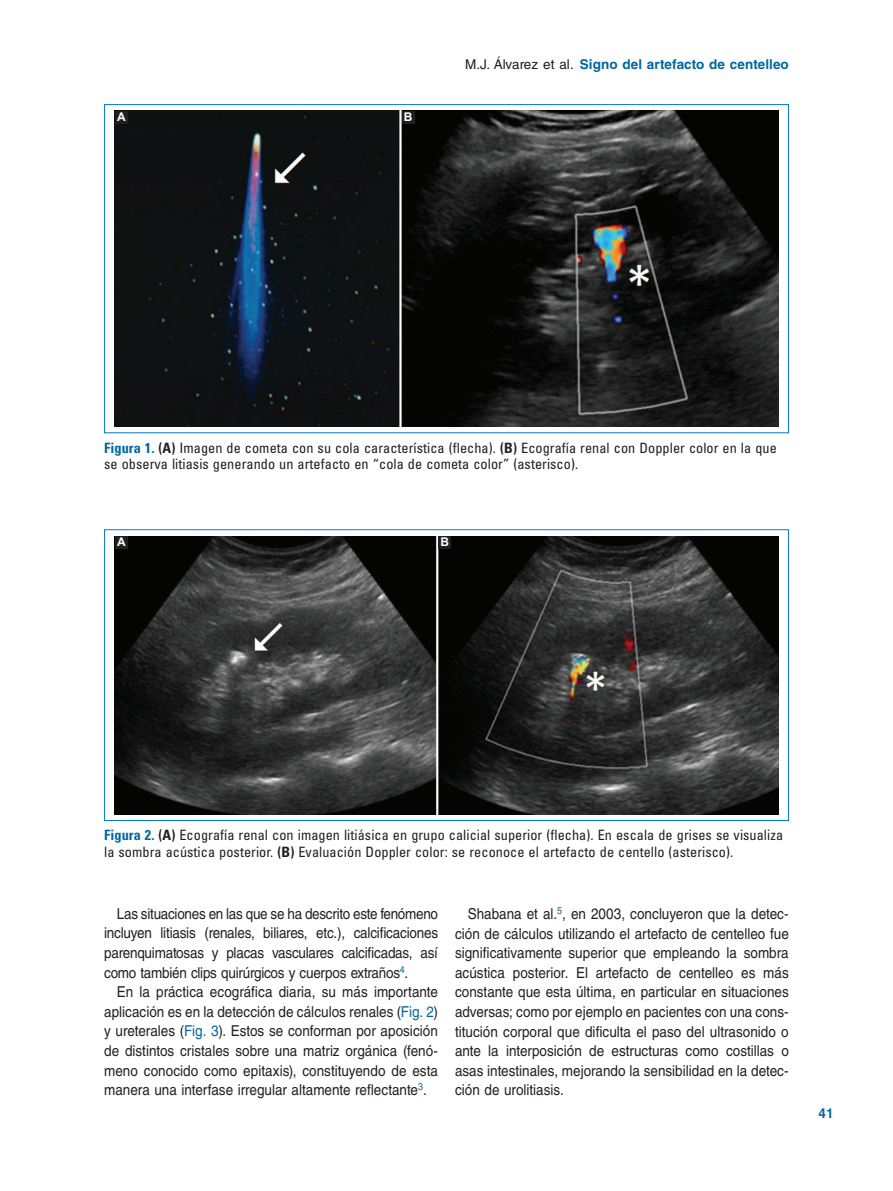
<style>
.page{position:relative;width:893px;height:1191px;background:#fff}
.page>*{position:absolute;margin:0;border:0;box-sizing:border-box;transform-origin:0 0}
.TX{font:15px/19.6px "Helvetica LT Std";letter-spacing:-.005em;color:#231f20;text-align:justify;scale:.9 1}
.FGC{font:condensed 14.25px/16.5px "Univers LT Std";letter-spacing:.005em;color:#231f20}
.FOLIO{font:700 13.5px "Helvetica LT Std";letter-spacing:.005em;color:#00679d}
.LABEL{font:700 12px "Arial";color:#fff}
.s1{font-weight:400;color:#231f20}
.s2{font-weight:700;color:#00679d}
.s3{font-weight:700}
.s4{color:#00679d}
</style>
<div class="page">
<div style="left:105px;top:105px;width:683px;height:328px;background:linear-gradient(to right,#fff,#fff)"></div>
<img style="left:115px;top:111px;width:663px;height:315px">
<div style="left:402px;top:111px;width:13px;height:13px;background:#231f20"></div>
<div style="left:115px;top:111px;width:13px;height:13px;background:#231f20"></div>
<img style="left:115px;top:536px;width:663px;height:278px">
<div style="left:115px;top:536px;width:13px;height:13px;background:#231f20"></div>
<div style="left:438px;top:536px;width:13px;height:13px;background:#231f20"></div>
<p class="LABEL" style="left:117px;top:108px;width:10px">A</p>
<p class="LABEL" style="left:404px;top:108px;width:10px">B</p>
<p class="FOLIO" style="left:465px;top:56px;width:325px"><span class="s1">M.J. Álvarez et al.</span> Signo del artefacto de centelleo</p>
<p class="FGC" style="left:104px;top:439px;width:674px"><span class="s2">Figura 1.</span> <span class="s3">(A)</span> Imagen de cometa con su cola característica (flecha). <span class="s3">(B)</span> Ecografía renal con Doppler color en la que se observa litiasis generando un artefacto en “cola de cometa color” (asterisco).</p>
<p class="LABEL" style="left:117px;top:533px;width:10px">A</p>
<p class="LABEL" style="left:440px;top:533px;width:10px">B</p>
<p class="FGC" style="left:104px;top:826px;width:680px"><span class="s2">Figura 2.</span> <span class="s3">(A)</span> Ecografía renal con imagen litiásica en grupo calicial superior (flecha). En escala de grises se visualiza la sombra acústica posterior. <span class="s3">(B)</span> Evaluación Doppler color: se reconoce el artefacto de centello (asterisco).</p>
<p class="TX" style="left:104px;top:904px;width:373px;text-indent:13px">Las situaciones en las que se ha descrito este fenómeno incluyen litiasis (renales, biliares, etc.), calcificaciones parenquimatosas y placas vasculares calcificadas, así como también clips quirúrgicos y cuerpos extraños<sup>4</sup>.</p>
<p class="TX" style="left:104px;top:982px;width:372px;text-indent:13px">En la práctica ecográfica diaria, su más importante aplicación es en la detección de cálculos renales (<span class="s4">Fig. 2</span>) y ureterales (<span class="s4">Fig. 3</span>). Estos se conforman por aposición de distintos cristales sobre una matriz orgánica (fenó&shy;meno conocido como epitaxis), constituyendo de esta manera una interfase irregular altamente reflectante<sup>3</sup>.</p>
<p class="TX" style="left:455px;top:903px;width:372px;text-indent:13px">Shabana et al.<sup>5</sup>, en 2003, concluyeron que la detec&shy;ción de cálculos utilizando el artefacto de centelleo fue significativamente superior que empleando la sombra acústica posterior. El artefacto de centelleo es más constante que esta última, en particular en situaciones adversas; como por ejemplo en pacientes con una cons&shy;titución corporal que dificulta el paso del ultrasonido o ante la interposición de estructuras como costillas o asas intestinales, mejorando la sensibilidad en la detec&shy;ción de urolitiasis.</p>
<p class="FOLIO" style="left:819px;top:1104px;width:17px">41</p>
</div>
